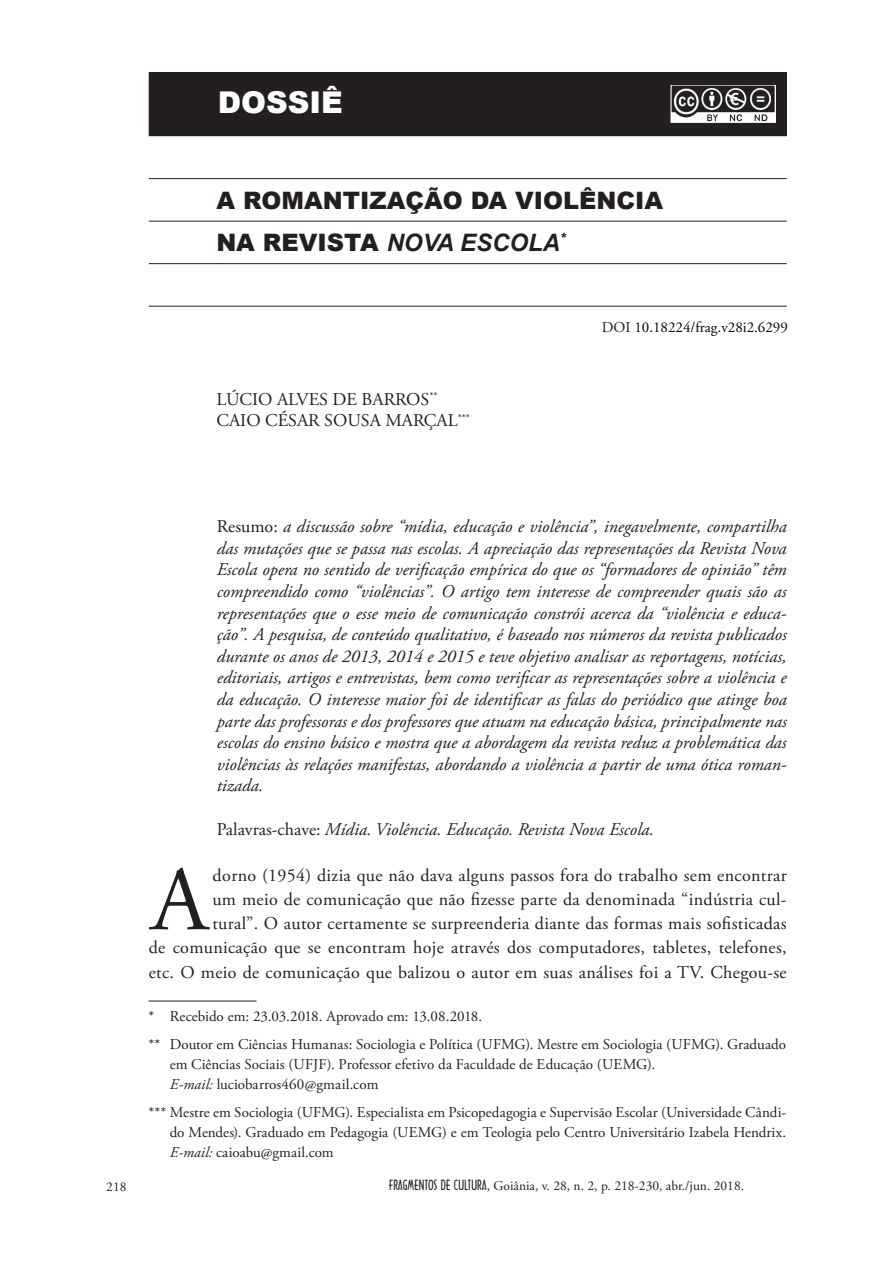
<style>
.page{position:relative;width:893px;height:1263px;background:#fff}
.page>*{position:absolute;margin:0;border:0;box-sizing:border-box;transform-origin:0 0}
.t1{font:91.35px "Adobe Garamond Pro";color:#231f20}
.t2{font:900 30px "Arial";color:#fff}
.t3{font:900 24px/42px "Arial";color:#231f20}
.t4{font:italic 18px/21.6px "Adobe Garamond Pro";color:#231f20;text-align:justify}
.t5{font:18px/24.3px "Adobe Garamond Pro";letter-spacing:.02em;color:#231f20;text-align:right}
.t6{font:18px/21.6px "Adobe Garamond Pro";color:#231f20}
.t7{font:15px/19.8px "Adobe Garamond Pro";letter-spacing:.005em;color:#231f20}
.t8{font:15px "Adobe Garamond Pro";color:#030508}
.t9{font:13.5px "Adobe Garamond Pro";color:#231f20}
.s1{font-weight:700;font-style:italic}
.s2{color:#231f20}
.s3{font-style:normal}
.s4{font-style:italic}
.s5{font-family:"Architecture Plain"}
</style>
<div class="page">
<hr style="left:149px;top:178px;width:638px;height:1px;background:#231f20">
<hr style="left:149px;top:221px;width:638px;height:1px;background:#231f20">
<hr style="left:149px;top:263px;width:638px;height:1px;background:#231f20">
<hr style="left:149px;top:306px;width:638px;height:1px;background:#231f20">
<div style="left:149px;top:73px;width:637px;height:63px;background:#231f20"></div>
<div style="left:149px;top:72px;width:638px;height:64px;border:1px solid #231f20"></div>
<img style="left:671px;top:85px;width:105px;height:37px">
<hr style="left:148px;top:1001px;width:108px;height:1px;background:#231f20">
<h2 class="t2" style="left:218px;top:81px;width:126px">DOSSIÊ</h2>
<h3 class="t3" style="left:216px;top:179px;width:448px">A ROMANTIZAÇÃO DA VIOLÊNCIA<br>NA REVISTA <span class="s1">NOVA ESCOLA</span><sup>*</sup></h3>
<p class="t6" style="left:216px;top:389px;width:255px">LÚCIO ALVES DE BARROS<sup>**<br></sup>CAIO CÉSAR SOUSA MARÇAL<sup>***</sup></p>
<p class="t8" style="left:602px;top:319px;width:188px"><span class="s2">DOI</span> 10.18224/frag.v28i2.6299</p>
<p class="t4" style="left:217px;top:516px;width:571px"><span class="s3">Resumo:</span> a discussão sobre “mídia, educação e violência”, inegavelmente, compartilha das mutações que se passa nas escolas. A apreciação das representações da Revista Nova Escola opera no sentido de verificação empírica do que os “formadores de opinião” têm compreendido como “violências”. O artigo tem interesse de compreender quais são as representações que o esse meio de comunicação constrói acerca da “violência e educa&shy;ção”. A pesquisa, de conteúdo qualitativo, é baseado nos números da revista publicados durante os anos de 2013, 2014 e 2015 e teve objetivo analisar as reportagens, notícias, editoriais, artigos e entrevistas, bem como verificar as representações sobre a violência e da educação. O interesse maior foi de identificar as falas do periódico que atinge boa parte das professoras e dos professores que atuam na educação básica, principalmente nas escolas do ensino básico e mostra que a abordagem da revista reduz a problemática das violências às relações manifestas, abordando a violência a partir de uma ótica roman&shy;tizada.</p>
<p class="t4" style="left:217px;top:819px;width:439px"><span class="s3">Palavras-chave:</span> Mídia. Violência. Educação. Revista Nova Escola.</p>
<h1 class="t1" style="left:151px;top:845px;width:58px">A</h1>
<p class="t5" style="left:149px;top:863px;width:639px">dorno (1954) dizia que não dava alguns passos fora do trabalho sem encontrar<br>um meio de comunicação que não fizesse parte da denominada “indústria cul-<br>tural”. O autor certamente se surpreenderia diante das formas mais sofisticadas<br>de comunicação que se encontram hoje através dos computadores, tabletes, telefones, etc. O meio de comunicação que balizou o autor em suas análises foi a TV. Chegou-se</p>
<p class="t7" style="left:148px;top:1002px;width:639px;line-height:28.3px">* Recebido em: 23.03.2018. Aprovado em: 13.08.2018.<br>** Doutor em Ciências Humanas: Sociologia e Política (UFMG). Mestre em Sociologia (UFMG). Graduado</p>
<p class="t7" style="left:170px;top:1055px;width:487px">em Ciências Sociais (UFJF). Professor efetivo da Faculdade de Educação (UEMG).<br><span class="s4">E-mail:</span> luciobarros460@gmail.com</p>
<p class="t7" style="left:170px;top:1103px;width:618px;text-align:justify;text-indent:-21px">*** Mestre em Sociologia (UFMG). Especialista em Psicopedagogia e Supervisão Escolar (Universidade Cândi&shy;do Mendes). Graduado em Pedagogia (UEMG) e em Teologia pelo Centro Universitário Izabela Hendrix.<br><span class="s4">E-mail:</span> caioabu@gmail.com</p>
<p class="t9" style="left:106px;top:1179px;width:22px">218</p>
<p class="t9" style="left:389px;top:1178px;width:357px"><span class="s5">FRAGMENTOS DE CULTURA</span>, Goiânia, v. 28, n. 2, p. 218-230, abr./jun. 2018.</p>
</div>
